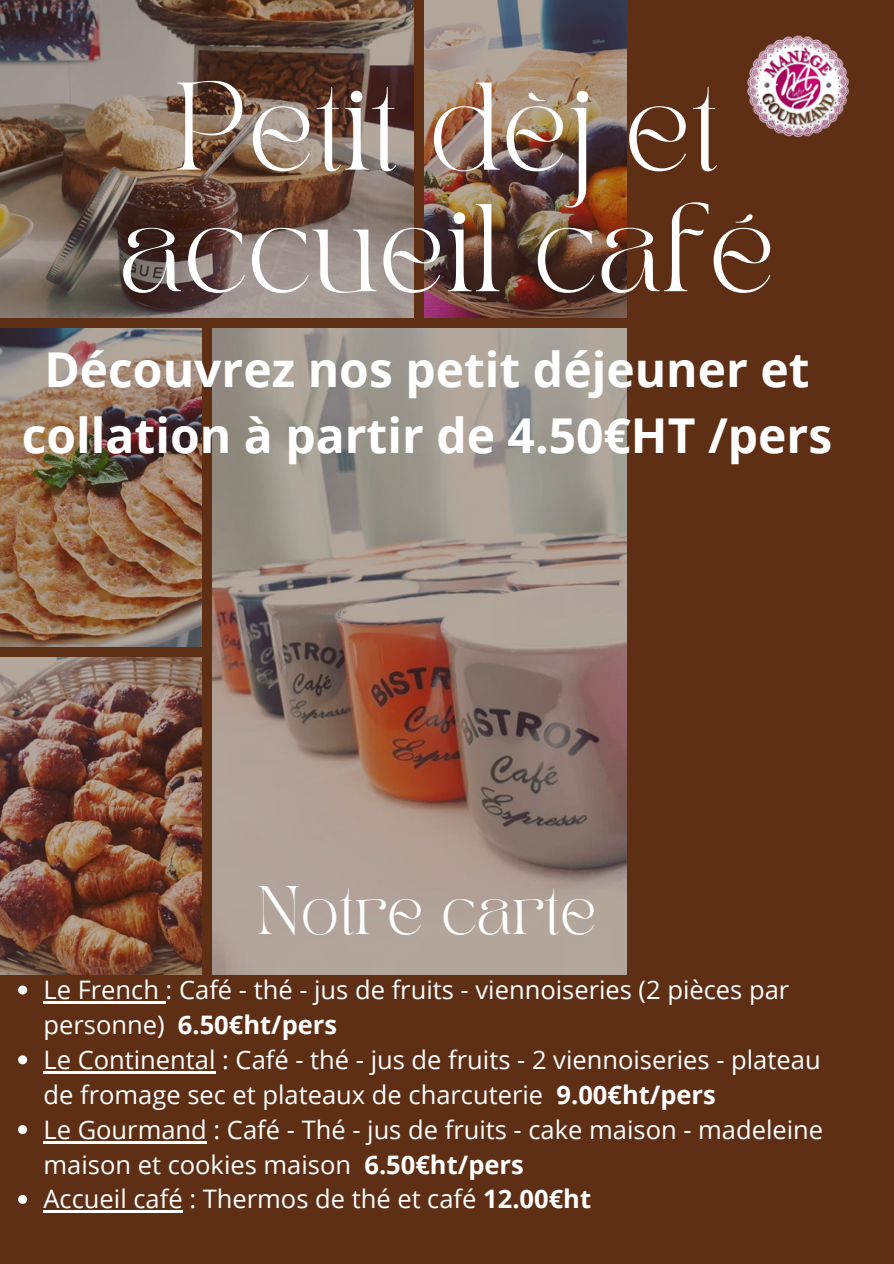
<style>
.page{position:relative;width:894px;height:1264px;background:#fff}
.page>*{position:absolute;margin:0;border:0;box-sizing:border-box;transform-origin:0 0}
.t1{font:87px/121.5px "TAN PEARL Regular";color:#fff;text-align:center}
.t2{font:700 48px/66.3px "Open Sans";color:#fff;text-align:center}
.t3{font:48px "TAN PEARL Regular";color:#fff}
.t4{font:25.5px/34.8px "Open Sans";color:#fff}
.s1{font-weight:700}
</style>
<div class="page">
<div style="left:0;top:0;width:893px;height:1263px;background:#5e2f15"></div>
<img style="left:0;top:0;width:413px;height:317px">
<img style="left:424px;top:0;width:202px;height:317px">
<img style="left:0;top:328px;width:201px;height:318px">
<img style="left:0;top:657px;width:201px;height:317px">
<img style="left:213px;top:328px;width:413px;height:646px">
<img style="left:747px;top:35px;width:102px;height:103px">
<svg style="left:18px;top:985px;width:9px;height:9px"></svg>
<hr style="left:43px;top:1001px;width:123px;height:2px;background:#fff">
<svg style="left:18px;top:1055px;width:9px;height:9px"></svg>
<hr style="left:43px;top:1071px;width:172px;height:2px;background:#fff">
<svg style="left:18px;top:1125px;width:9px;height:9px"></svg>
<hr style="left:43px;top:1140px;width:164px;height:3px;background:#fff">
<svg style="left:18px;top:1194px;width:9px;height:9px"></svg>
<hr style="left:43px;top:1210px;width:140px;height:2px;background:#fff">
<p class="t1" style="left:118px;top:75px;width:659px">Petit dèj et accueil café</p>
<h1 class="t2" style="left:22px;top:335px;width:811px">Découvrez nos petit déjeuner et collation à partir de 4.50€HT /pers</h1>
<p class="t3" style="left:257px;top:885px;width:341px">Notre carte</p>
<h2 class="t4" style="left:43px;top:971px;width:747px">Le French : Café - thé - jus de fruits - viennoiseries (2 pièces par personne)</h2>
<p class="t4" style="left:43px;top:1006px;width:778px;text-indent:134px"><span class="s1">6.50€ht/pers<br></span>Le Continental : Café - thé - jus de fruits - 2 viennoiseries - plateau de fromage sec et plateaux de charcuterie</p>
<p class="t4" style="left:43px;top:1076px;width:781px;text-indent:513px"><span class="s1">9.00€ht/pers<br></span>Le Gourmand : Café - Thé - jus de fruits - cake maison - madeleine maison et cookies maison</p>
<p class="t4" style="left:43px;top:1146px;width:549px;text-indent:321px"><span class="s1">6.50€ht/pers<br></span>Accueil café : Thermos de thé et café <span class="s1">12.00€ht</span></p>
</div>
